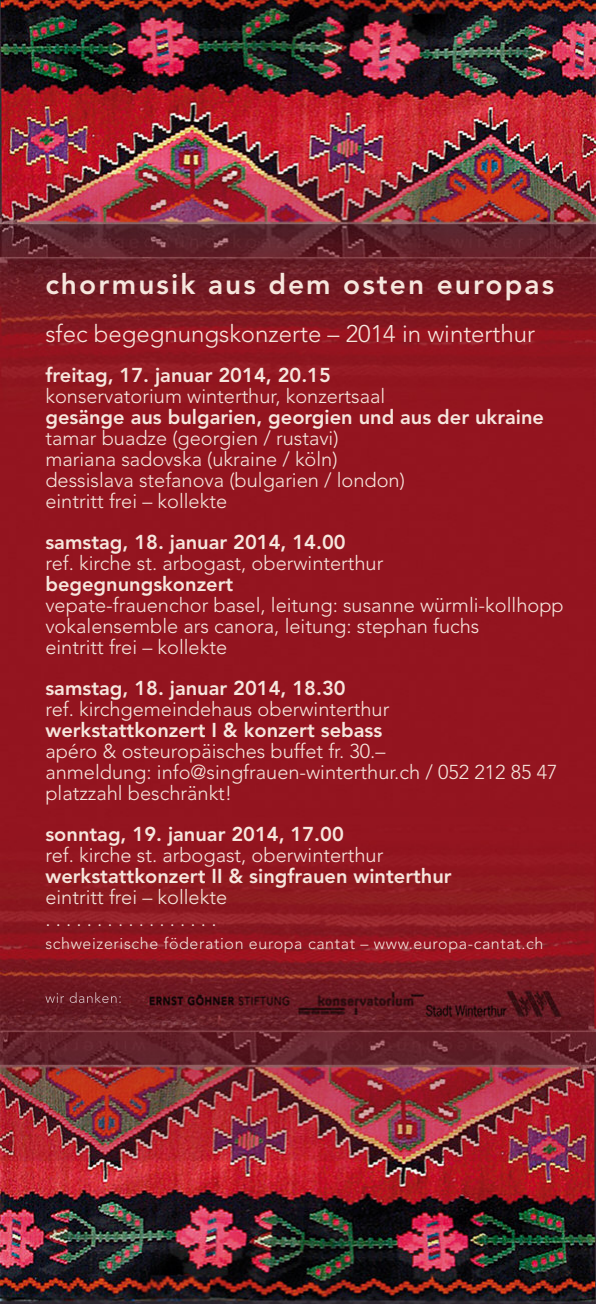
<style>
.page{position:relative;width:596px;height:1304px;background:#fff}
.page>*{position:absolute;margin:0;border:0;box-sizing:border-box;transform-origin:0 0}
.t1{font:800 28px "Avenir LT";letter-spacing:.075em;color:#f6e6dd}
.t2{font:300 24px "Avenir LT";color:#f6e6dd}
.t3{font:300 20px/21px "Avenir LT";color:#f6e6dd}
.t4{font:800 20px "Avenir LT";color:#f6e6dd}
.t5{font:300 16px "Avenir LT";letter-spacing:.04em;color:#f6e6dd}
</style>
<div class="page">
<img style="left:0;top:0;width:595px;height:1304px">
<img style="left:45px;top:992px;width:76px;height:11px">
<h1 class="t1" style="left:45px;top:273px;width:510px">chormusik aus dem osten europas</h1>
<p class="t2" style="left:45px;top:324px;width:491px">sfec begegnungskonzerte – 2014 in winterthur</p>
<p class="t4" style="left:45px;top:367px;width:287px">freitag, 17. januar 2014, 20.15</p>
<p class="t3" style="left:45px;top:388px;width:341px">konservatorium winterthur, konzertsaal</p>
<p class="t4" style="left:45px;top:409px;width:500px">gesänge aus bulgarien, georgien und aus der ukraine</p>
<p class="t3" style="left:45px;top:430px;width:361px">tamar buadze (georgien / rustavi) mariana sadovska (ukraine / köln) dessislava stefanova (bulgarien / london) eintritt frei – kollekte</p>
<p class="t4" style="left:45px;top:534px;width:301px">samstag, 18. januar 2014, 14.00</p>
<p class="t3" style="left:45px;top:555px;width:339px">ref. kirche st. arbogast, oberwinterthur</p>
<p class="t4" style="left:45px;top:576px;width:189px">begegnungskonzert</p>
<p class="t3" style="left:45px;top:597px;width:519px">vepate-frauenchor basel, leitung: susanne würmli-kollhopp vokalensemble ars canora, leitung: stephan fuchs<br>eintritt frei – kollekte</p>
<p class="t4" style="left:45px;top:680px;width:301px">samstag, 18. januar 2014, 18.30</p>
<p class="t3" style="left:45px;top:701px;width:345px">ref. kirchgemeindehaus oberwinterthur</p>
<p class="t4" style="left:45px;top:722px;width:338px">werkstattkonzert I &amp; konzert sebass</p>
<p class="t3" style="left:45px;top:743px;width:513px">apéro &amp; osteuropäisches buffet fr. 30.–<br>anmeldung: info@singfrauen-winterthur.ch / 052 212 85 47 platzzahl beschränkt!</p>
<p class="t4" style="left:45px;top:826px;width:300px">sonntag, 19. januar 2014, 17.00</p>
<p class="t3" style="left:45px;top:847px;width:339px">ref. kirche st. arbogast, oberwinterthur</p>
<p class="t4" style="left:45px;top:868px;width:407px">werkstattkonzert II &amp; singfrauen winterthur</p>
<p class="t3" style="left:45px;top:888px;width:183px;line-height:22px">eintritt frei – kollekte .................</p>
<p class="t5" style="left:45px;top:937px;width:499px">schweizerische föderation europa cantat – www.europa-cantat.ch</p>
</div>
